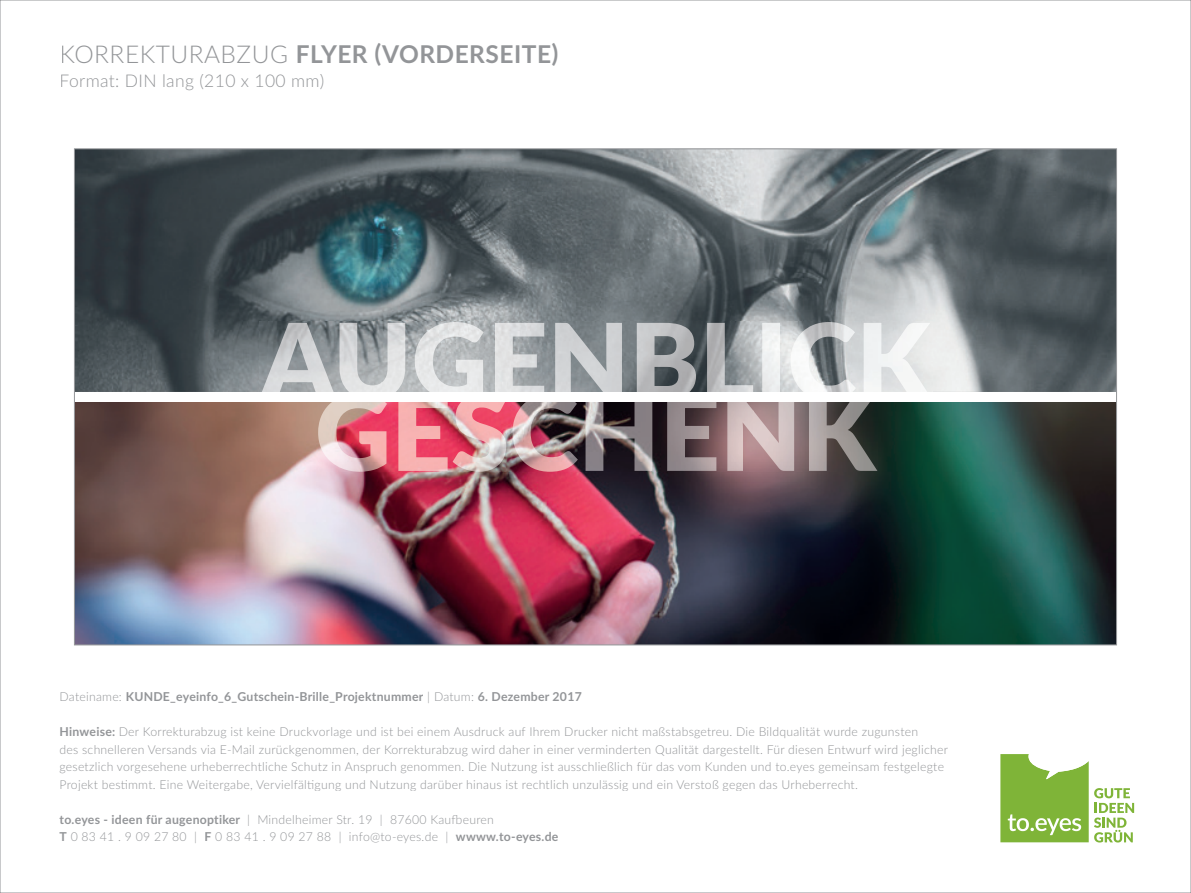
<style>
.page{position:relative;width:1191px;height:893px;background:#fff}
.page>*{position:absolute;margin:0;border:0;box-sizing:border-box;transform-origin:0 0}
.t1{font:700 24.5px "Lato";letter-spacing:.02em;color:#939598}
.t2{font:300 17.5px "Lato";letter-spacing:.02em;color:#939598}
.t3{font:300 12.25px/17.5px "Lato";letter-spacing:.02em;color:#939598}
.t4{font:700 12.25px "Lato";letter-spacing:.02em;color:#939598}
.s1{font-weight:300}
.s2{font-weight:700}
</style>
<div class="page">
<img style="left:0;top:0;width:1191px;height:893px">
<div style="left:61px;top:692px;width:61px;height:9px;background:#fff"></div>
<div style="left:127px;top:692px;width:296px;height:11px;background:#fff"></div>
<div style="left:424px;top:692px;width:50px;height:11px;background:#fff"></div>
<div style="left:478px;top:692px;width:103px;height:9px;background:#fff"></div>
<div style="left:61px;top:727px;width:55px;height:9px;background:#fff"></div>
<div style="left:120px;top:727px;width:798px;height:11px;background:#fff"></div>
<div style="left:60px;top:745px;width:888px;height:11px;background:#fff"></div>
<div style="left:60px;top:762px;width:884px;height:11px;background:#fff"></div>
<div style="left:61px;top:780px;width:796px;height:11px;background:#fff"></div>
<div style="left:60px;top:814px;width:180px;height:12px;background:#fff"></div>
<div style="left:243px;top:814px;width:250px;height:12px;background:#fff"></div>
<div style="left:60px;top:832px;width:7px;height:9px;background:#fff"></div>
<div style="left:67px;top:832px;width:134px;height:11px;background:#fff"></div>
<div style="left:205px;top:832px;width:6px;height:9px;background:#fff"></div>
<div style="left:212px;top:832px;width:240px;height:11px;background:#fff"></div>
<div style="left:456px;top:832px;width:102px;height:11px;background:#fff"></div>
<div style="left:62px;top:45px;width:227px;height:18px;background:#fff"></div>
<div style="left:298px;top:43px;width:259px;height:23px;background:#fff"></div>
<div style="left:61px;top:74px;width:262px;height:17px;background:#fff"></div>
<svg style="left:1000px;top:754px;width:88px;height:88px;background:#95c15b"></svg>
<svg style="left:1094px;top:788px;width:40px;height:54px"></svg>
<h1 class="t1" style="left:60px;top:36px;width:500px"><span class="s1">KORREKTURABZUG</span> FLYER (VORDERSEITE)</h1>
<h2 class="t2" style="left:60px;top:69px;width:266px">Format: DIN lang (210 x 100 mm)</h2>
<p class="t4" style="left:60px;top:688px;width:524px"><span class="s1">Dateiname:</span> KUNDE_eyeinfo_6_Gutschein-Brille_Projektnummer <span class="s1">| Datum:</span> 6. Dezember 2017</p>
<p class="t3" style="left:60px;top:722px;width:890px"><span class="s2">Hinweise:</span> Der Korrekturabzug ist keine Druckvorlage und ist bei einem Ausdruck auf Ihrem Drucker nicht maßstabsgetreu. Die Bildqualität wurde zugunsten<br>des schnelleren Versands via E-Mail zurückgenommen, der Korrekturabzug wird daher in einer verminderten Qualität dargestellt. Für diesen Entwurf wird jeglicher gesetzlich vorgesehene urheberrechtliche Schutz in Anspruch genommen. Die Nutzung ist ausschließlich für das vom Kunden und to.eyes gemeinsam festgelegte Projekt bestimmt. Eine Weitergabe, Vervielfältigung und Nutzung darüber hinaus ist rechtlich unzulässig und ein Verstoß gegen das Urheberrecht.</p>
<p class="t3" style="left:60px;top:810px;width:500px"><span class="s2">to.eyes - ideen für augenoptiker</span> | Mindelheimer Str. 19 | 87600 Kaufbeuren<br><span class="s2">T</span> 0 83 41 . 9 09 27 80 | <span class="s2">F</span> 0 83 41 . 9 09 27 88 | info@to-eyes.de | <span class="s2">wwww.to-eyes.de</span></p>
</div>
